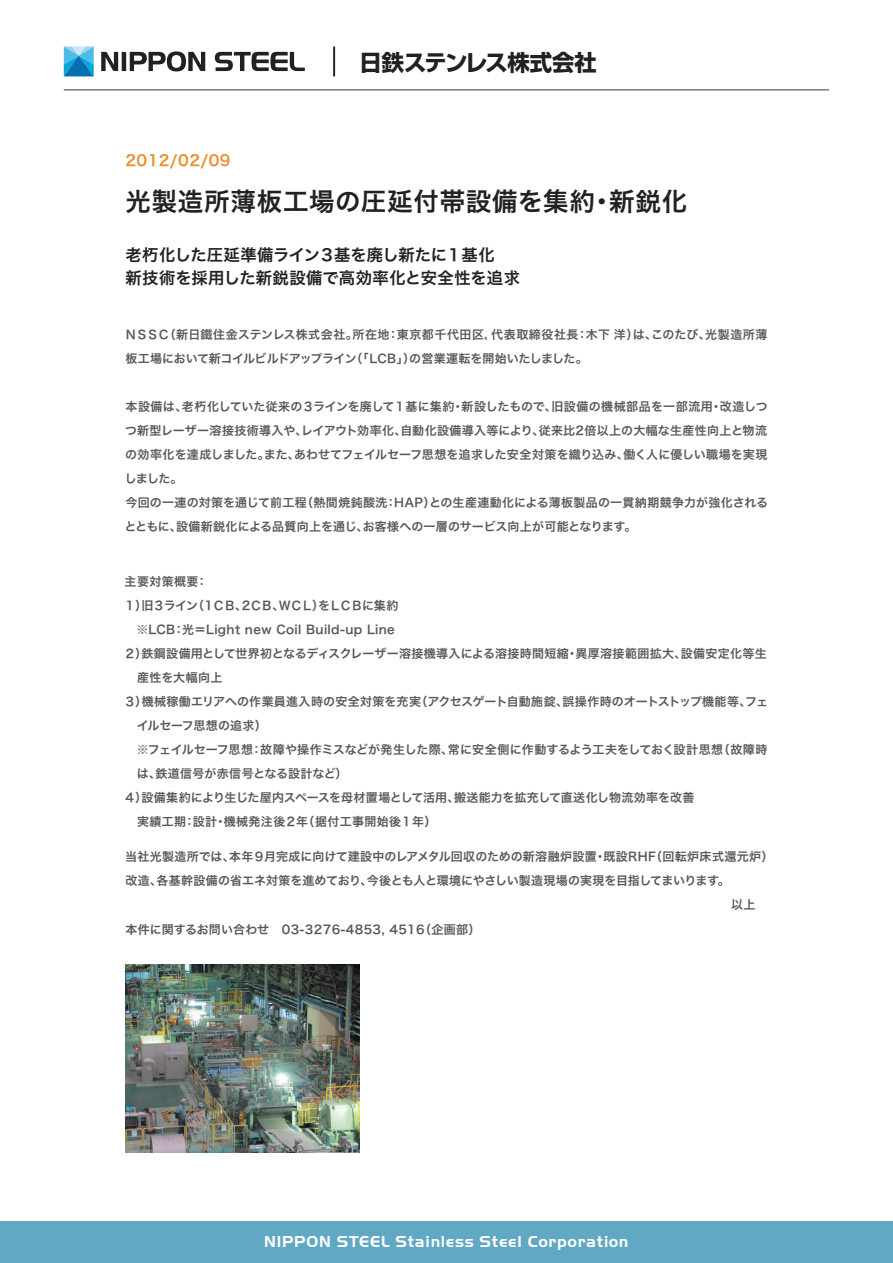
<style>
.page{position:relative;width:893px;height:1263px;background:#fff}
.page>*{position:absolute;margin:0;border:0;box-sizing:border-box;transform-origin:0 0}
.t1{font:25.5px "Hira Kaku Pro W6";letter-spacing:.03em;color:#222021}
.t2{font:700 22.35px "Shin Go Pro";letter-spacing:-.02em;color:#222021}
.t3{font:700 16.5px "Handel Got D";letter-spacing:.05em;color:#fff}
.t4{font:16.35px/23.1px "Hira Kaku Pro W6";color:#222021}
.t5{font:15px "Hira Kaku Pro W6";letter-spacing:.03em;color:#ea8d2d}
.t6{font:12px/24px "Hira Kaku Pro W6";letter-spacing:.015em;color:#56585a}
</style>
<div class="page">
<img style="left:126px;top:964px;width:233px;height:188px">
<hr style="left:64px;top:89px;width:765px;height:2px;background:#767b7e">
<div style="left:0;top:1221px;width:893px;height:42px;background:#61a8c4"></div>
<svg style="left:64px;top:46px;width:30px;height:30px"></svg>
<svg style="left:101px;top:51px;width:104px;height:20px"></svg>
<svg style="left:215px;top:52px;width:90px;height:19px"></svg>
<hr style="left:333px;top:46px;width:2px;height:30px;background:#222021">
<p class="t5" style="left:125px;top:147px;width:107px">2012/02/09</p>
<h2 class="t2" style="left:360px;top:44px;width:239px">日鉄ステンレス株式会社</h2>
<h1 class="t1" style="left:125px;top:178px;width:563px">光製造所薄板工場の圧延付帯設備を集約・新鋭化</h1>
<h3 class="t4" style="left:125px;top:243px;width:396px">老朽化した圧延準備ライン３基を廃し新たに１基化<br>新技術を採用した新鋭設備で高効率化と安全性を追求</h3>
<p class="t6" style="left:125px;top:322px;width:644px">ＮＳＳＣ（新日鐵住金ステンレス株式会社。所在地：東京都千代田区，代表取締役社長：木下洋）は、このたび、光製造所薄板工場において新コイルビルドアップライン（「LCB」）の営業運転を開始いたしました。</p>
<p class="t6" style="left:125px;top:394px;width:645px">本設備は、老朽化していた従来の３ラインを廃して１基に集約・新設したもので、旧設備の機械部品を一部流用・改造しつつ新型レーザー溶接技術導入や、レイアウト効率化、自動化設備導入等により、従来比2倍以上の大幅な生産性向上と物流の効率化を達成しました。また、あわせてフェイルセーフ思想を追求した安全対策を織り込み、働く人に優しい職場を実現しました。<br>今回の一連の対策を通じて前工程（熱間焼鈍酸洗：HAP）との生産連動化による薄板製品の一貫納期競争力が強化されるとともに、設備新鋭化による品質向上を通じ、お客様への一層のサービス向上が可能となります。</p>
<p class="t6" style="left:124px;top:569px;width:646px">主要対策概要：<br>１）旧３ライン（1ＣＢ、2ＣＢ、ＷＣＬ）をＬＣＢに集約<br>　※LCB：光＝Light new Coil Build-up Line<br>２）鉄鋼設備用として世界初となるディスクレーザー溶接機導入による溶接時間短縮・異厚溶接範囲拡大、設備安定化等生　産性を大幅向上<br>３）機械稼働エリアへの作業員進入時の安全対策を充実（アクセスゲート自動施錠、誤操作時のオートストップ機能等、フェ　イルセーフ思想の追求）<br>　※フェイルセーフ思想：故障や操作ミスなどが発生した際、常に安全側に作動するよう工夫をしておく設計思想（故障時　は、鉄道信号が赤信号となる設計など）<br>４）設備集約により生じた屋内スペースを母材置場として活用、搬送能力を拡充して直送化し物流効率を改善<br>　実績工期：設計・機械発注後２年（据付工事開始後１年）</p>
<p class="t6" style="left:125px;top:844px;width:650px">当社光製造所では、本年９月完成に向けて建設中のレアメタル回収のための新溶融炉設置・既設RHF（回転炉床式還元炉）改造、各基幹設備の省エネ対策を進めており、今後とも人と環境にやさしい製造現場の実現を目指してまいります。</p>
<p class="t6" style="left:125px;top:917px;width:357px">本件に関するお問い合わせ　03-3276-4853, 4516（企画部）</p>
<h3 class="t3" style="left:264px;top:1232px;width:366px">NIPPON STEEL Stainless Steel Corporation</h3>
</div>
